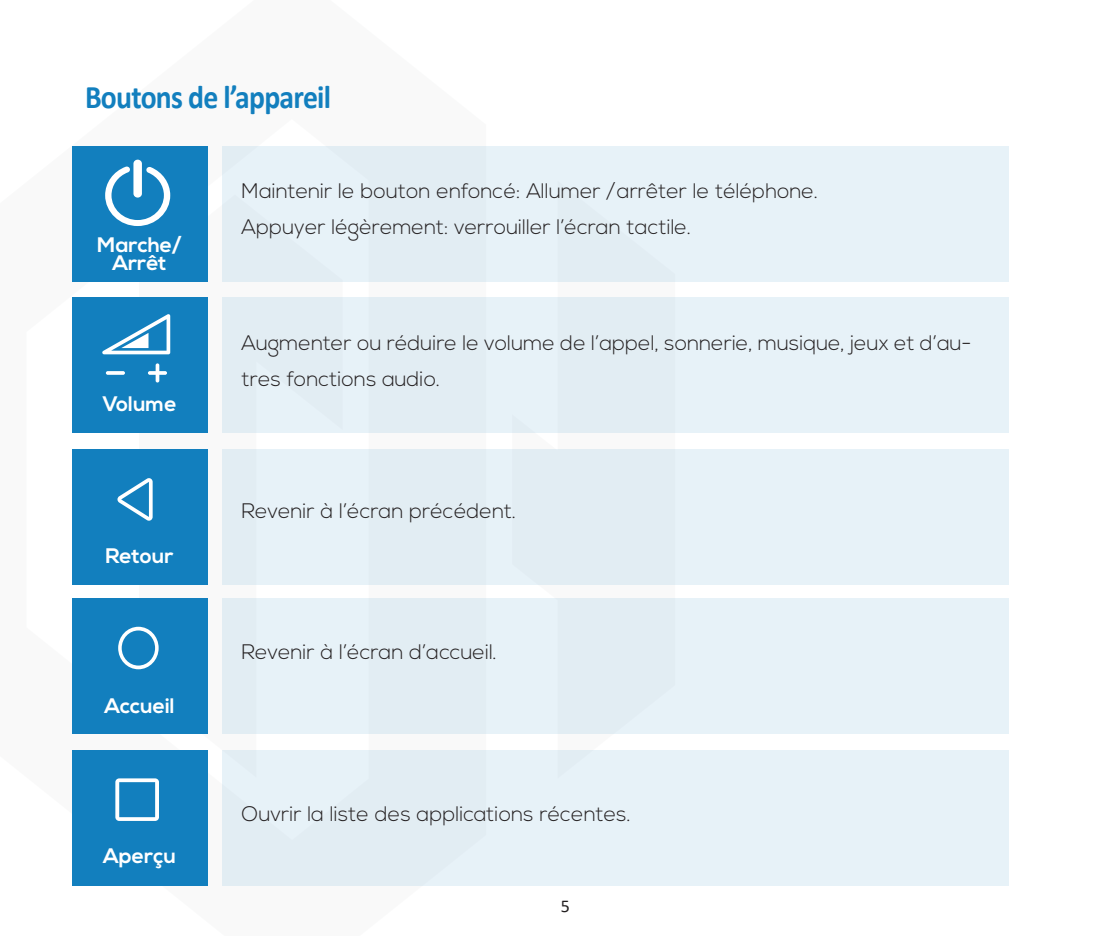
<style>
.page{position:relative;width:1106px;height:936px;background:#fff}
.page>*{position:absolute;margin:0;border:0;box-sizing:border-box;transform-origin:0 0}
.Titre{font:700 33px "Calibri";letter-spacing:-.025em;color:#127fbe;scale:.9 1}
.t1{font:300 21px/36px "Nexa";color:#231f20}
.t2{font:700 21px "Nexa";color:#fff}
.t3{font:18px "Calibri";color:#231f20}
</style>
<div class="page">
<svg style="left:139px;top:195px;width:204px;height:582px"></svg>
<div style="left:72px;top:146px;width:135px;height:136px;background:#127fbe"></div>
<div style="left:222px;top:146px;width:786px;height:136px;background:#e7f2f8"></div>
<div style="left:72px;top:297px;width:135px;height:136px;background:#127fbe"></div>
<div style="left:222px;top:297px;width:786px;height:136px;background:#e7f2f8"></div>
<div style="left:72px;top:598px;width:135px;height:135px;background:#127fbe"></div>
<div style="left:222px;top:598px;width:786px;height:135px;background:#e7f2f8"></div>
<div style="left:72px;top:449px;width:135px;height:135px;background:#127fbe"></div>
<div style="left:222px;top:449px;width:786px;height:135px;background:#e7f2f8"></div>
<div style="left:72px;top:750px;width:135px;height:135px;background:#127fbe"></div>
<div style="left:222px;top:750px;width:786px;height:135px;background:#e7f2f8"></div>
<svg style="left:105px;top:166px;width:65px;height:60px"></svg>
<div style="left:133px;top:160px;width:9px;height:37px;background:#fff;border-radius:4px"></div>
<svg style="left:106px;top:371px;width:19px;height:4px"></svg>
<svg style="left:148px;top:371px;width:19px;height:4px"></svg>
<hr style="left:156px;top:363px;width:3px;height:19px;background:#fff;border-radius:2px">
<svg style="left:102px;top:314px;width:68px;height:40px"></svg>
<svg style="left:118px;top:626px;width:41px;height:43px"></svg>
<svg style="left:117px;top:478px;width:36px;height:42px"></svg>
<svg style="left:115px;top:778px;width:44px;height:42px"></svg>
<p class="Titre" style="left:85px;top:73px;width:275px">Boutons de l’appareil</p>
<p class="t2" style="left:97px;top:232px;width:86px">Marche/</p>
<p class="t2" style="left:112px;top:250px;width:56px">Arrêt</p>
<p class="t2" style="left:102px;top:391px;width:76px">Volume</p>
<p class="t2" style="left:105px;top:543px;width:70px">Retour</p>
<p class="t2" style="left:104px;top:693px;width:72px">Accueil</p>
<p class="t2" style="left:103px;top:844px;width:74px">Aperçu</p>
<p class="t1" style="left:242px;top:173px;width:578px">Maintenir le bouton enfoncé: Allumer /arrêter le téléphone.</p>
<p class="t1" style="left:242px;top:209px;width:451px">Appuyer légèrement: verrouiller l’écran tactile.</p>
<p class="t1" style="left:242px;top:325px;width:731px">Augmenter ou réduire le volume de l’appel, sonnerie, musique, jeux et d’au&shy;tres fonctions audio.</p>
<p class="t1" style="left:242px;top:493px;width:276px">Revenir à l’écran précédent.</p>
<p class="t1" style="left:242px;top:635px;width:257px">Revenir à l’écran d’accueil.</p>
<p class="t1" style="left:242px;top:796px;width:390px">Ouvrir la liste des applications récentes.</p>
<p class="t3" style="left:561px;top:893px;width:11px">5</p>
</div>
